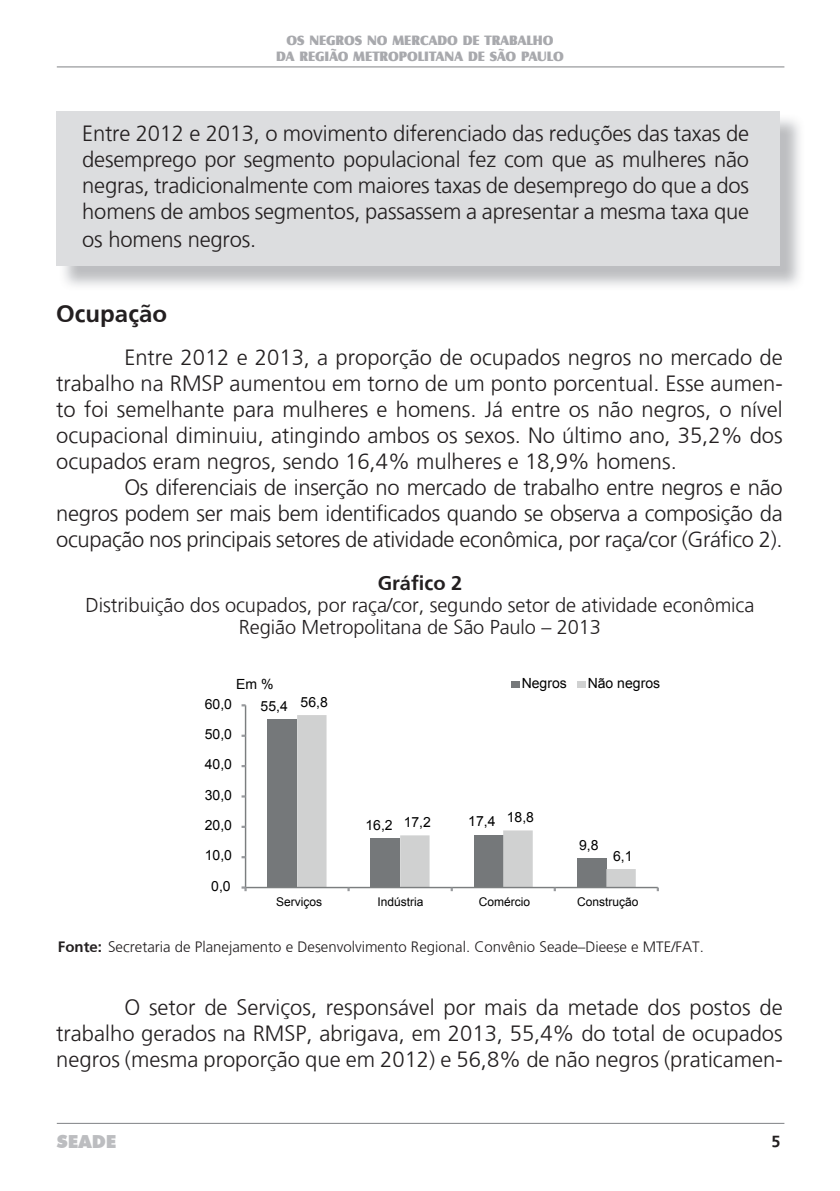
<style>
.page{position:relative;width:840px;height:1191px;background:#fff}
.page>*{position:absolute;margin:0;border:0;box-sizing:border-box;transform-origin:0 0}
.t1{font:700 24px "Frutiger";color:#231f20}
.t2{font:300 22px/26px "Frutiger";letter-spacing:-.01em;color:#231f20;text-align:justify}
.t3{font:300 20px/22px "Frutiger";letter-spacing:-.005em;color:#231f20;text-align:center}
.t4{font:700 20px "Frutiger";color:#231f20}
.t5{font:900 18px "Futura BT";color:#bcbdc0}
.t6{font:700 16px "Frutiger";color:#231f20}
.t7{font:300 15px "Frutiger";color:#231f20}
.t8{font:14px "Arial";color:#000001}
.t9{font:14px/16px "Castle T Ultr";color:#a8a9ad;text-align:center}
.t10{font:12px "Arial";color:#000001}
.s1{font-weight:700}
</style>
<div class="page">
<hr style="left:57px;top:67px;width:727px;height:1px;background:#808285">
<hr style="left:57px;top:1123px;width:727px;height:1px;background:#808285">
<div style="left:510px;top:681px;width:9px;height:6px;background:#75787a"></div>
<div style="left:576px;top:681px;width:9px;height:6px;background:#d0d1d1"></div>
<div style="left:267px;top:719px;width:30px;height:168px;background:#75787a"></div>
<svg style="left:297px;top:715px;width:338px;height:171px"></svg>
<hr style="left:245px;top:705px;width:1px;height:182px;background:#7b7e7f">
<svg style="left:241px;top:825px;width:4px;height:3px"></svg>
<svg style="left:241px;top:734px;width:4px;height:3px"></svg>
<hr style="left:245px;top:886px;width:412px;height:2px;background:#7b7e7f">
<svg style="left:241px;top:886px;width:5px;height:5px"></svg>
<img style="left:59px;top:114px;width:741px;height:172px">
<div style="left:56px;top:111px;width:723px;height:154px;background:#dcdddf"></div>
<p class="t9" style="left:276px;top:33px;width:289px">OS NEGROS NO MERCADO DE TRABALHO<br>DA REGIÃO METROPOLITANA DE SÃO PAULO</p>
<p class="t2" style="left:82px;top:120px;width:668px">Entre 2012 e 2013, o movimento diferenciado das reduções das taxas de desemprego por segmento populacional fez com que as mulheres não negras, tradicionalmente com maiores taxas de desemprego do que a dos homens de ambos segmentos, passassem a apresentar a mesma taxa que</p>
<p class="t2" style="left:82px;top:226px;width:175px">os homens negros.</p>
<p class="t1" style="left:56px;top:299px;width:112px">Ocupação</p>
<p class="t2" style="left:56px;top:344px;width:727px;text-indent:68px">Entre 2012 e 2013, a proporção de ocupados negros no mercado de trabalho na RMSP aumentou em torno de um ponto porcentual. Esse aumen&shy;to foi semelhante para mulheres e homens. Já entre os não negros, o nível ocupacional diminuiu, atingindo ambos os sexos. No último ano, 35,2% dos ocupados eram negros, sendo 16,4% mulheres e 18,9% homens.</p>
<p class="t2" style="left:56px;top:474px;width:727px;text-indent:68px">Os diferenciais de inserção no mercado de trabalho entre negros e não negros podem ser mais bem identificados quando se observa a composição da ocupação nos principais setores de atividade econômica, por raça/cor (Gráfico 2).</p>
<p class="t4" style="left:377px;top:571px;width:86px">Gráfico 2</p>
<p class="t3" style="left:85px;top:594px;width:670px">Distribuição dos ocupados, por raça/cor, segundo setor de atividade econômica<br>Região Metropolitana de São Paulo – 2013</p>
<p class="t8" style="left:236px;top:675px;width:39px">Em %</p>
<p class="t8" style="left:521px;top:674px;width:47px">Negros</p>
<p class="t8" style="left:587px;top:674px;width:74px">Não negros</p>
<p class="t8" style="left:260px;top:697px;width:29px">55,4</p>
<p class="t8" style="left:300px;top:692px;width:29px">56,8</p>
<p class="t8" style="left:205px;top:694px;width:29px">60,0</p>
<p class="t8" style="left:205px;top:725px;width:29px">50,0</p>
<p class="t8" style="left:205px;top:755px;width:29px">40,0</p>
<p class="t8" style="left:205px;top:785px;width:29px">30,0</p>
<p class="t8" style="left:205px;top:816px;width:29px">20,0</p>
<p class="t8" style="left:205px;top:846px;width:29px">10,0</p>
<p class="t8" style="left:211px;top:876px;width:21px">0,0</p>
<p class="t8" style="left:403px;top:813px;width:29px">17,2</p>
<p class="t8" style="left:506px;top:808px;width:29px">18,8</p>
<p class="t8" style="left:365px;top:816px;width:29px">16,2</p>
<p class="t8" style="left:468px;top:812px;width:29px">17,4</p>
<p class="t8" style="left:579px;top:835px;width:21px">9,8</p>
<p class="t8" style="left:612px;top:846px;width:21px">6,1</p>
<p class="t10" style="left:276px;top:893px;width:47px">Serviços</p>
<p class="t10" style="left:377px;top:893px;width:48px">Indústria</p>
<p class="t10" style="left:478px;top:893px;width:53px">Comércio</p>
<p class="t10" style="left:577px;top:893px;width:63px">Construção</p>
<p class="t7" style="left:58px;top:938px;width:647px"><span class="s1">Fonte:</span> Secretaria de Planejamento e Desenvolvimento Regional. Convênio Seade–Dieese e MTE/FAT.</p>
<p class="t2" style="left:56px;top:994px;width:727px;text-indent:68px">O setor de Serviços, responsável por mais da metade dos postos de trabalho gerados na RMSP, abrigava, em 2013, 55,4% do total de ocupados negros (mesma proporção que em 2012) e 56,8% de não negros (praticamen-</p>
<p class="t5" style="left:57px;top:1130px;width:61px">SEADE</p>
<p class="t6" style="left:771px;top:1131px;width:10px">5</p>
</div>
